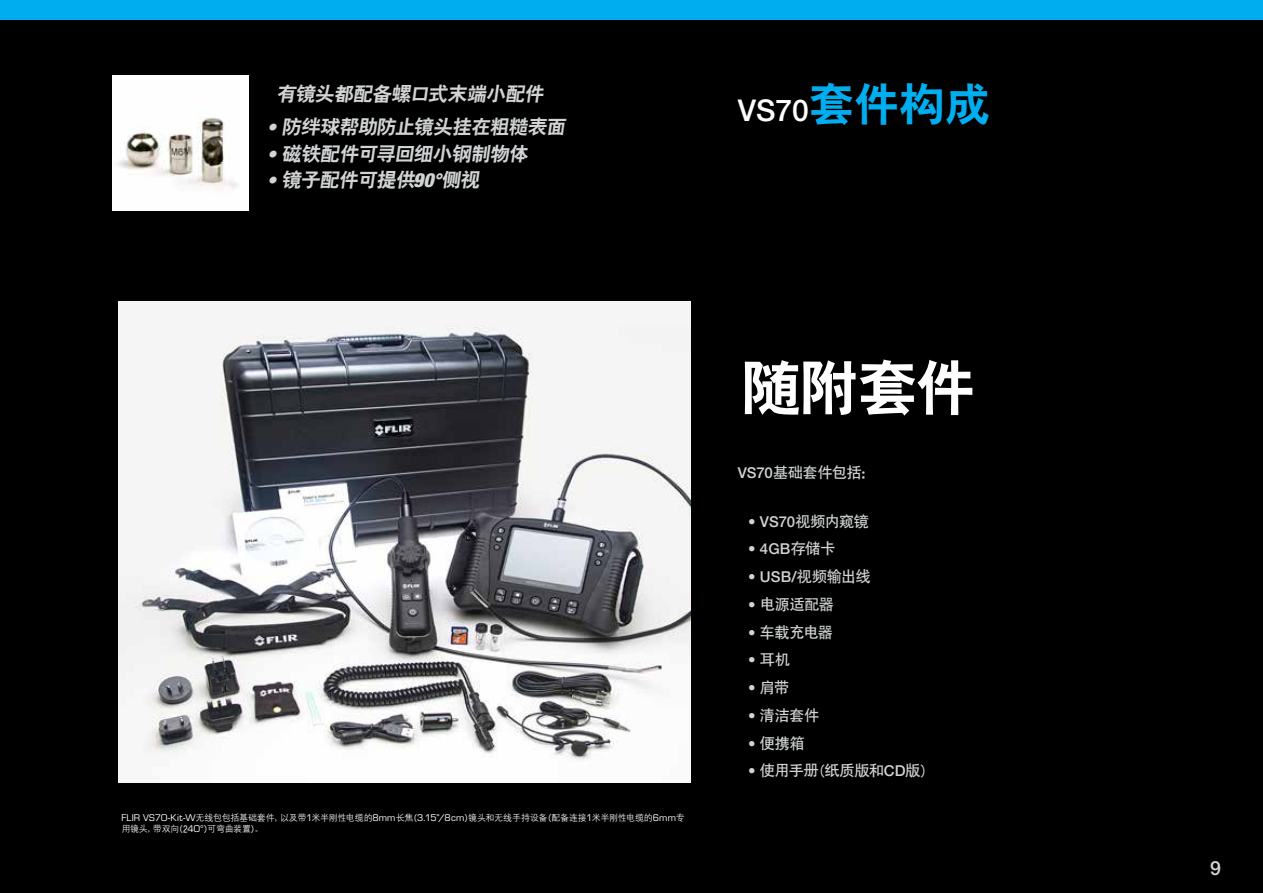
<style>
.page{position:relative;width:1263px;height:893px;background:#000}
.page>*{position:absolute;margin:0;border:0;box-sizing:border-box;transform-origin:0 0}
.t1{font:59.7px "Heiti CSEG Bold GB";color:#fff}
.t2{font:500 30px "Helvetica Neue LT Std";color:#fff}
.t3{font:19.5px "Heiti CSEG Bold GB";color:#d1d3d4}
.t4{font:500 19.5px "Helvetica Neue LT Std";color:#d1d3d4}
.t5{font:15px "Heiti CSEG Medium GB";letter-spacing:-.02em;color:#d1d3d4}
.t6{font:500 15px "Helvetica Neue LT Std";letter-spacing:.005em;color:#d1d3d4}
.t7{font:9px/10.8px "Denshan CSEG Medium GB";letter-spacing:-.025em;color:#fff}
.s1{font-family:"Helvetica Neue LT";font-weight:900;font-style:italic;font-stretch:condensed}
.s2{font-family:"Heiti CSEG Bold GB";font-weight:400;font-size:45.15px;color:#00aeef}
.s3{font-family:"Eurostile LT Std"}
.s4{font-family:"Helvetica Neue LT Std";font-weight:500}
.s5{font-family:"Heiti CSEG Medium GB";font-weight:400}
</style>
<div class="page">
<div style="left:0;top:0;width:1263px;height:20px;background:#00aeef"></div>
<img style="left:119px;top:302px;width:572px;height:480px">
<img style="left:112px;top:75px;width:136px;height:136px">
<h3 class="t3" style="left:276px;top:84px;width:271px">有镜头都配备螺口式末端小配件</h3>
<h3 class="t3" style="left:267px;top:117px;width:303px"><span class="s1">•</span> 防绊球帮助防止镜头挂在粗糙表面</h3>
<h3 class="t3" style="left:267px;top:143px;width:266px"><span class="s1">•</span> 磁铁配件可寻回细小钢制物体</h3>
<h3 class="t3" style="left:267px;top:170px;width:217px"><span class="s1">•</span> 镜子配件可提供<span class="s1">90°</span>侧视</h3>
<h2 class="t2" style="left:738px;top:93px;width:253px">VS70<span class="s2">套件构成</span></h2>
<p class="t7" style="left:121px;top:812px;width:565px"><span class="s3">FLIR VS70-Kit-W</span>无线包包括基础套件，以及带<span class="s3">1</span>米半刚性电缆的<span class="s3">8mm</span>长焦(<span class="s3">3.15”/8cm</span>)镜头和无线手持设备(配备连接<span class="s3">1</span>米半刚性电缆的<span class="s3">6mm</span>专用镜头，带双向(2<span class="s3">40°</span>)可弯曲装置)。</p>
<h1 class="t1" style="left:742px;top:358px;width:235px">随附套件</h1>
<h3 class="t5" style="left:738px;top:464px;width:139px"><span class="s4">VS70</span>基础套件包括：</h3>
<h3 class="t6" style="left:748px;top:512px;width:122px">• VS70<span class="s5">视频内窥镜</span></h3>
<h3 class="t6" style="left:748px;top:540px;width:89px">• 4GB<span class="s5">存储卡</span></h3>
<h3 class="t6" style="left:748px;top:568px;width:124px">• USB/<span class="s5">视频输出线</span></h3>
<h3 class="t5" style="left:748px;top:597px;width:87px"><span class="s4">•</span> 电源适配器</h3>
<h3 class="t5" style="left:748px;top:624px;width:86px"><span class="s4">•</span> 车载充电器</h3>
<h3 class="t5" style="left:748px;top:652px;width:43px"><span class="s4">•</span> 耳机</h3>
<h3 class="t5" style="left:748px;top:680px;width:43px"><span class="s4">•</span> 肩带</h3>
<h3 class="t5" style="left:748px;top:708px;width:72px"><span class="s4">•</span> 清洁套件</h3>
<h3 class="t5" style="left:748px;top:735px;width:58px"><span class="s4">•</span> 便携箱</h3>
<h3 class="t5" style="left:748px;top:763px;width:181px"><span class="s4">•</span> 使用手册(纸质版和<span class="s4">CD</span>版)</h3>
<h3 class="t4" style="left:1210px;top:857px;width:12px">9</h3>
</div>
